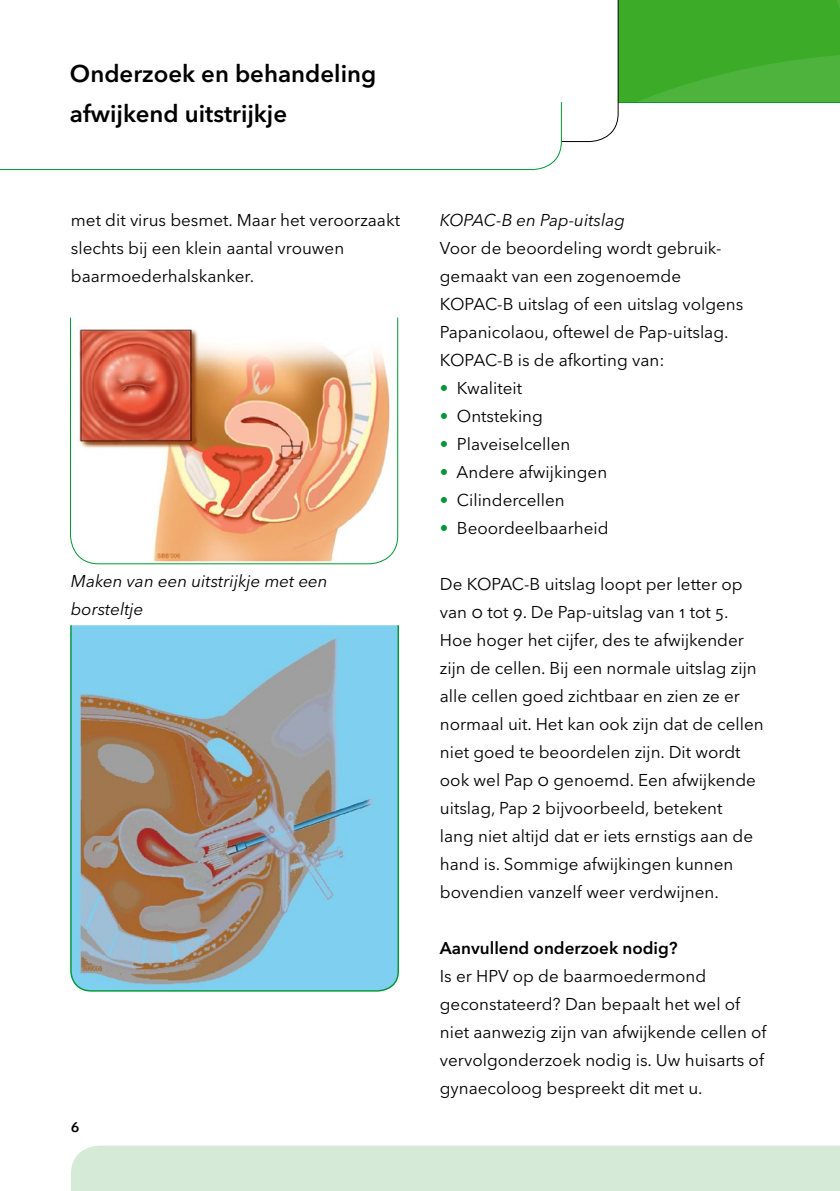
<style>
.page{position:relative;width:840px;height:1191px;background:#fff}
.page>*{position:absolute;margin:0;border:0;box-sizing:border-box;transform-origin:0 0}
.t1{font:600 24px/40px "Avenir Next LT Pro";color:#000}
.t2{font:17px/28px "Avenir Next LT Pro";color:#000}
.t3{font:italic 17px/28px "Avenir Next LT Pro";color:#000}
.t4{font:600 17px "Avenir Next LT Pro";color:#000}
.t5{font:600 14px "Avenir Next LT Pro";color:#000}
.s1{color:#009836}
</style>
<div class="page">
<div style="left:71px;top:1145px;width:768px;height:46px;background:#d6ebd7"></div>
<svg style="left:0;top:0;width:839px;height:171px"></svg>
<img style="left:70px;top:317px;width:328px;height:248px">
<svg style="left:70px;top:625px;width:329px;height:367px;background:#8fa8ad"></svg>
<h1 class="t1" style="left:70px;top:54px;width:308px">Onderzoek en behandeling afwijkend uitstrijkje</h1>
<p class="t2" style="left:71px;top:206px;width:330px">met dit virus besmet. Maar het veroorzaakt slechts bij een klein aantal vrouwen baarmoederhalskanker.</p>
<p class="t3" style="left:439px;top:206px;width:187px">KOPAC-B en Pap-uitslag</p>
<p class="t2" style="left:439px;top:234px;width:305px">Voor de beoordeling wordt gebruik&shy;gemaakt van een zogenoemde KOPAC-B uitslag of een uitslag volgens Papanicolaou, oftewel de Pap-uitslag.<br>KOPAC-B is de afkorting van:</p>
<p class="t2" style="left:439px;top:374px;width:84px"><span class="s1">•</span> Kwaliteit</p>
<p class="t2" style="left:439px;top:402px;width:104px"><span class="s1">•</span> Ontsteking</p>
<p class="t2" style="left:439px;top:430px;width:132px"><span class="s1">•</span> Plaveiselcellen</p>
<p class="t2" style="left:439px;top:458px;width:169px"><span class="s1">•</span> Andere afwijkingen</p>
<p class="t2" style="left:439px;top:486px;width:126px"><span class="s1">•</span> Cilindercellen</p>
<p class="t2" style="left:439px;top:514px;width:170px"><span class="s1">•</span> Beoordeelbaarheid</p>
<p class="t3" style="left:71px;top:567px;width:258px">Maken van een uitstrijkje met een borsteltje</p>
<p class="t5" style="left:71px;top:1118px;width:10px">6</p>
<p class="t2" style="left:439px;top:570px;width:325px">De KOPAC-B uitslag loopt per letter op van 0 tot 9. De Pap-uitslag van 1 tot 5.<br>Hoe hoger het cijfer, des te afwijkender zijn de cellen. Bij een normale uitslag zijn alle cellen goed zichtbaar en zien ze er normaal uit. Het kan ook zijn dat de cellen niet goed te beoordelen zijn. Dit wordt ook wel Pap 0 genoemd. Een afwijkende uitslag, Pap 2 bijvoorbeeld, betekent<br>lang niet altijd dat er iets ernstigs aan de hand is. Sommige afwijkingen kunnen bovendien vanzelf weer verdwijnen.</p>
<p class="t4" style="left:439px;top:938px;width:239px">Aanvullend onderzoek nodig?</p>
<p class="t2" style="left:439px;top:962px;width:328px">Is er HPV op de baarmoedermond geconstateerd? Dan bepaalt het wel of niet aanwezig zijn van afwijkende cellen of vervolgonderzoek nodig is. Uw huisarts of gynaecoloog bespreekt dit met u.</p>
</div>
